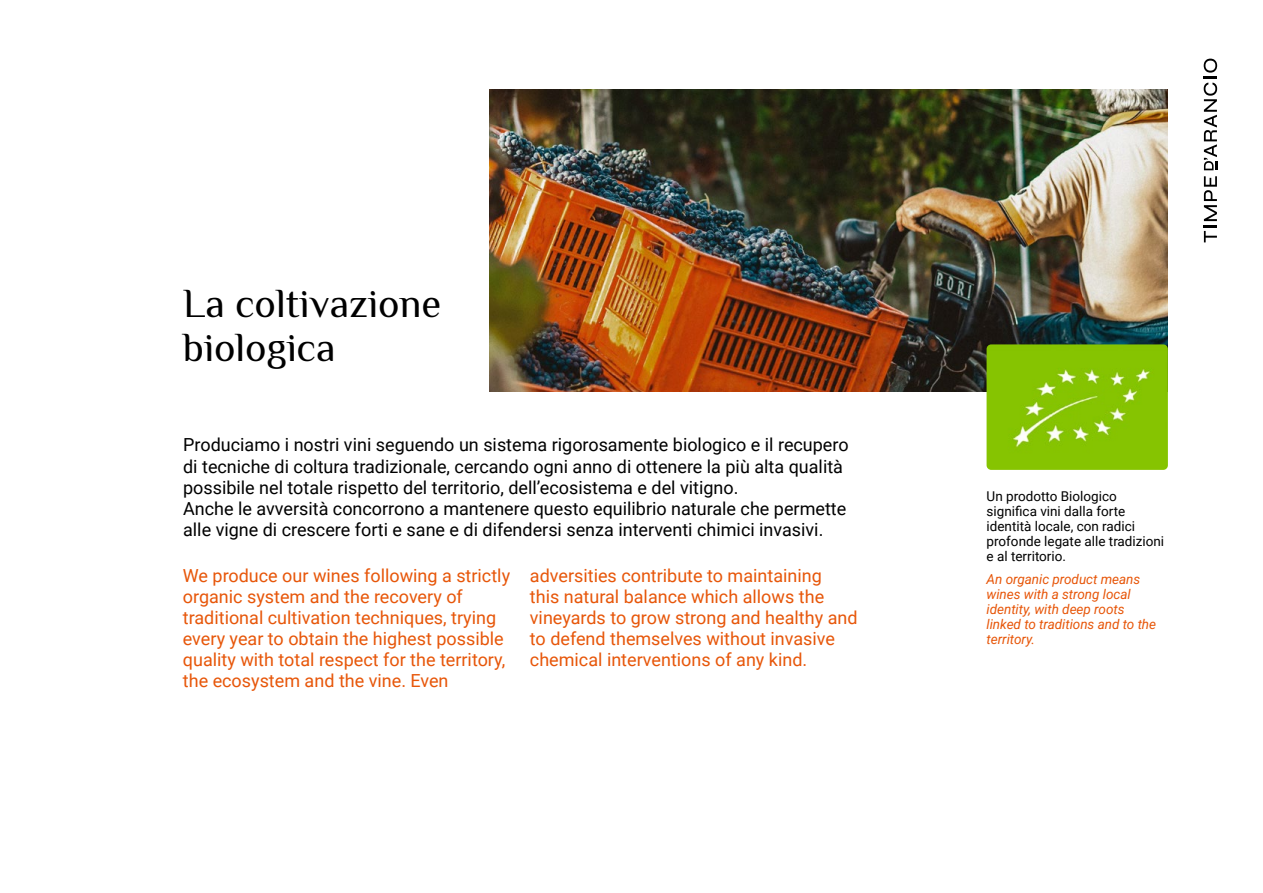
<style>
.page{position:relative;width:1263px;height:893px;background:#fff}
.page>*{position:absolute;margin:0;border:0;box-sizing:border-box;transform-origin:0 0}
.t1{font:40.5px/43.5px "Philosopher";color:#000}
.t2{font:18px/21px "Roboto";color:#e75609}
.t3{font:18px/21px "Roboto";color:#000}
.t4{font:13.5px/15px "Roboto";color:#000}
.t5{font:italic 13.5px/15px "Roboto";color:#e75609}
</style>
<div class="page">
<img style="left:489px;top:90px;width:678px;height:301px">
<svg style="left:1204px;top:176px;width:13px;height:66px"></svg>
<svg style="left:1204px;top:59px;width:13px;height:111px"></svg>
<img style="left:986px;top:344px;width:182px;height:126px">
<h1 class="t1" style="left:183px;top:282px;width:260px">La coltivazione biologica</h1>
<p class="t3" style="left:183px;top:434px;width:667px">Produciamo i nostri vini seguendo un sistema rigorosamente biologico e il recupero di tecniche di coltura tradizionale, cercando ogni anno di ottenere la più alta qualità possibile nel totale rispetto del territorio, dell’ecosistema e del vitigno.<br>Anche le avversità concorrono a mantenere questo equilibrio naturale che permette alle vigne di crescere forti e sane e di difendersi senza interventi chimici invasivi.</p>
<p class="t2" style="left:183px;top:565px;width:329px">We produce our wines following a strictly organic system and the recovery of traditional cultivation techniques, trying every year to obtain the highest possible quality with total respect for the territory, the ecosystem and the vine. Even</p>
<p class="t2" style="left:530px;top:565px;width:329px">adversities contribute to maintaining<br>this natural balance which allows the vineyards to grow strong and healthy and to defend themselves without invasive chemical interventions of any kind.</p>
<p class="t4" style="left:986px;top:488px;width:179px">Un prodotto Biologico significa vini dalla forte identità locale, con radici profonde legate alle tradizioni e al territorio.</p>
<p class="t5" style="left:986px;top:571px;width:171px">An organic product means wines with a strong local identity, with deep roots linked to traditions and to the territory.</p>
</div>
